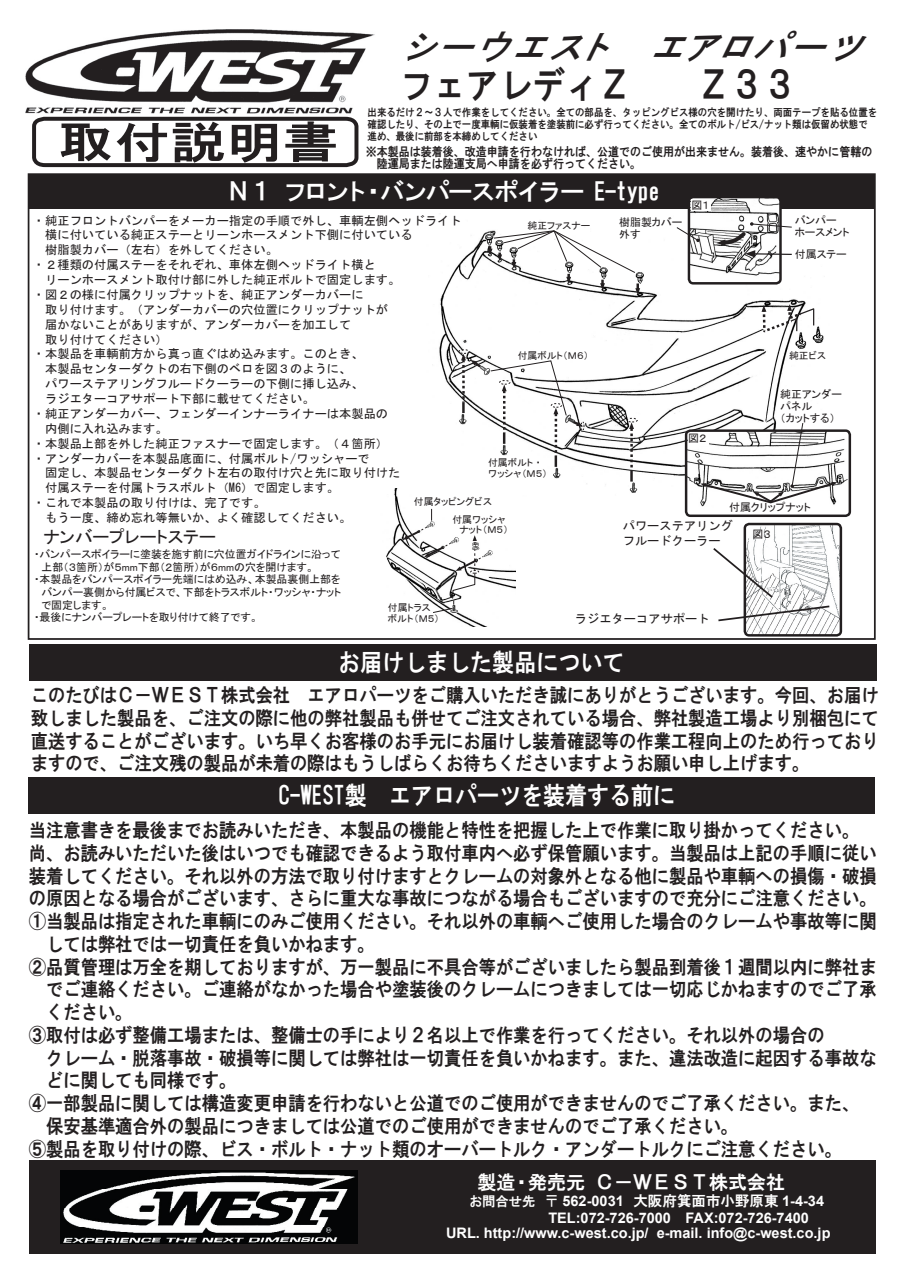
<style>
.page{position:relative;width:903px;height:1275px;background:#fff}
.page>*{position:absolute;margin:0;border:0;box-sizing:border-box;transform-origin:0 0}
.t1{font:43.75px "HG Gothic E";letter-spacing:.025em;color:#231f20;scale:1.25 1}
.t2{font:36.75px "HG Gothic E";color:#231f20;scale:.9 1}
.t3{font:italic 33.43px "HG Gothic E";color:#231f20}
.t4{font:24.5px "HG Gothic E";color:#fff;scale:.9 1}
.t5{font:23.97px "HG Gothic E";letter-spacing:-.05em;color:#fff}
.t6{font:19.25px/22.8px "HG Gothic E";color:#231f20;text-align:justify;scale:.9 1}
.t7{font:18.9px "HG Gothic E";color:#fff}
.t8{font:17.5px "MSP Gothic";color:#231f20}
.t9{font:700 14.53px/16.8px "Arial";color:#fff}
.t10{font:12.25px/14.9px "MS Gothic";color:#231f20}
.t11{font:12.25px/12.2px "HG Gothic E";color:#231f20;scale:.9 1}
.t12{font:10.85px/12.1px "MSP Gothic";color:#231f20}
.t13{font:10.5px/12.2px "HG Gothic E";color:#231f20;scale:.9 1}
.t14{font:9.8px/10.8px "MSP Gothic";color:#231f20}
.s1{font-size:33.07px}
.s2{font-family:"HGS Gothic E"}
.s3{font-family:"HGP Gothic E";font-weight:400;font-size:13.47px}
.s4{font-family:"MSP Gothic";font-weight:400}
.s5{font-family:"HGP Gothic E";font-weight:400}
</style>
<div class="page">
<img style="left:26px;top:30px;width:349px;height:83px">
<svg style="left:32px;top:116px;width:327px;height:52px"></svg>
<div style="left:30px;top:1160px;width:846px;height:94px;background:#231f20"></div>
<img style="left:61px;top:1170px;width:297px;height:74px">
<div style="left:29px;top:644px;width:847px;height:37px;background:#231f20"></div>
<div style="left:29px;top:778px;width:846px;height:36px;background:#231f20"></div>
<div style="left:29px;top:174px;width:846px;height:35px;background:#231f20"></div>
<img style="left:386px;top:488px;width:130px;height:139px">
<img style="left:427px;top:214px;width:397px;height:287px">
<svg style="left:761px;top:304px;width:54px;height:31px"></svg>
<div style="left:627px;top:418px;width:10px;height:4px;border:1px dashed #231f20;border-radius:50%"></div>
<img style="left:745px;top:524px;width:96px;height:111px;border-radius:4px">
<div style="left:743px;top:523px;width:99px;height:114px;border:2px solid #231f20;border-radius:4px"></div>
<img style="left:689px;top:197px;width:91px;height:86px;border-radius:4px">
<div style="left:688px;top:196px;width:94px;height:89px;border:2px solid #231f20;border-radius:4px"></div>
<div style="left:691px;top:199px;width:20px;height:12px;background:#fff"></div>
<img style="left:688px;top:432px;width:160px;height:75px">
<div style="left:685px;top:429px;width:166px;height:88px;border:2px solid #231f20;border-radius:4px"></div>
<div style="left:688px;top:433px;width:20px;height:12px;background:#fff"></div>
<svg style="left:675px;top:226px;width:25px;height:16px"></svg>
<svg style="left:629px;top:422px;width:5px;height:60px"></svg>
<div style="left:459px;top:349px;width:10px;height:5px;border:1px dashed #231f20;border-radius:50%"></div>
<svg style="left:461px;top:354px;width:23px;height:59px"></svg>
<svg style="left:490px;top:360px;width:94px;height:107px"></svg>
<svg style="left:700px;top:422px;width:137px;height:82px"></svg>
<svg style="left:488px;top:230px;width:152px;height:65px"></svg>
<svg style="left:716px;top:222px;width:77px;height:36px"></svg>
<svg style="left:431px;top:509px;width:1px;height:12px"></svg>
<svg style="left:402px;top:527px;width:82px;height:67px"></svg>
<svg style="left:432px;top:601px;width:22px;height:12px"></svg>
<svg style="left:713px;top:546px;width:118px;height:76px"></svg>
<h3 class="t3" style="left:400px;top:30px;width:477px">シーウエスト エアロパー<span class="s1">ツ</span></h3>
<h1 class="t1" style="left:59px;top:120px;width:225px">取付説明書</h1>
<h2 class="t2" style="left:400px;top:67px;width:258px">フェアレディＺ</h2>
<h2 class="t2" style="left:697px;top:67px;width:112px">Ｚ３３</h2>
<p class="t13" style="left:368px;top:106px;width:568px">出来るだけ２～３人で作業をしてください。全ての部品を、タッピングビス様の穴を開けたり、両面テープを貼る位置を確認したり、その上で一度車輌に仮装着を塗装前に必ず行ってください。全てのボルト/ビス/ナット類は仮留め状態で進め、最後に前部を本締めしてください</p>
<p class="t11" style="left:377px;top:145px;width:552px;text-indent:-11px">※本製品は装着後、改造申請を行わなければ、公道でのご使用が出来ません。装着後、速やかに管轄の陸運局または陸運支局へ申請を必ず行ってください。</p>
<p class="t5" style="left:227px;top:180px;width:435px">Ｎ１フロント・バンパースポイラー E-type</p>
<p class="t12" style="left:691px;top:199px;width:20px">図１</p>
<p class="t10" style="left:33px;top:213px;width:430px">・純正フロントバンパーをメーカー指定の手順で外し、車輌左側ヘッドライト</p>
<p class="t10" style="left:45px;top:228px;width:369px">横に付いている純正ステーとリーンホースメント下側に付いている</p>
<p class="t10" style="left:45px;top:242px;width:234px">樹脂製カバー（左右）を外してください。</p>
<p class="t10" style="left:33px;top:257px;width:344px">・２種類の付属ステーをそれぞれ、車体左側ヘッドライト横と</p>
<p class="t10" style="left:45px;top:272px;width:357px">リーンホースメント取付け部に外した純正ボルトで固定します。</p>
<p class="t10" style="left:33px;top:287px;width:332px">・図２の様に付属クリップナットを、純正アンダーカバーに</p>
<p class="t10" style="left:45px;top:302px;width:344px">取り付けます。（アンダーカバーの穴位置にクリップナットが</p>
<p class="t10" style="left:45px;top:317px;width:308px">届かないことがありますが、アンダーカバーを加工して</p>
<p class="t10" style="left:45px;top:332px;width:124px">取り付けてください）</p>
<p class="t10" style="left:33px;top:347px;width:332px">・本製品を車輌前方から真っ直ぐはめ込みます。このとき、</p>
<p class="t10" style="left:45px;top:361px;width:308px">本製品センターダクトの右下側のベロを図３のように、</p>
<p class="t10" style="left:45px;top:376px;width:320px">パワーステアリングフルードクーラーの下側に挿し込み、</p>
<p class="t10" style="left:45px;top:391px;width:271px">ラジエターコアサポート下部に載せてください。</p>
<p class="t10" style="left:33px;top:406px;width:357px">・純正アンダーカバー、フェンダーインナーライナーは本製品の</p>
<p class="t10" style="left:45px;top:421px;width:124px">内側に入れ込みます。</p>
<p class="t10" style="left:33px;top:436px;width:357px">・本製品上部を外した純正ファスナーで固定します。（４箇所）</p>
<p class="t10" style="left:33px;top:451px;width:338px">・アンダーカバーを本製品底面に、付属ボルト/ワッシャーで</p>
<p class="t10" style="left:45px;top:466px;width:357px">固定し、本製品センターダクト左右の取付け穴と先に取り付けた</p>
<p class="t10" style="left:45px;top:480px;width:295px">付属ステーを付属トラスボルト（M6）で固定します。</p>
<p class="t10" style="left:33px;top:495px;width:234px">・これで本製品の取り付けは、完了です。</p>
<p class="t10" style="left:45px;top:510px;width:308px">もう一度、締め忘れ等無いか、よく確認してください。</p>
<p class="t14" style="left:527px;top:220px;width:64px">純正ファスナー</p>
<p class="t14" style="left:518px;top:350px;width:72px">付属ボルト（Ｍ６）</p>
<p class="t14" style="left:488px;top:457px;width:61px">付属ボルト・ワッシャ（Ｍ５）</p>
<p class="t14" style="left:452px;top:492px;width:54px;line-height:18px;text-indent:-38px">付属タッピングビス<br>付属ワッシャ</p>
<p class="t14" style="left:459px;top:524px;width:50px">ナット（Ｍ５）</p>
<p class="t8" style="left:43px;top:528px;width:174px">ナンバープレートステー</p>
<p class="t12" style="left:619px;top:216px;width:65px">樹脂製カバー外す</p>
<p class="t12" style="left:795px;top:214px;width:56px">バンパー<br>ホースメント</p>
<p class="t12" style="left:795px;top:248px;width:53px">付属ステー</p>
<p class="t14" style="left:789px;top:350px;width:38px">純正ビス</p>
<p class="t12" style="left:688px;top:432px;width:20px">図２</p>
<p class="t12" style="left:780px;top:388px;width:63px">純正アンダーパネル<br>（カットする）</p>
<p class="t12" style="left:729px;top:501px;width:83px">付属クリップナット</p>
<p class="t10" style="left:623px;top:518px;width:112px">パワーステアリングフルードクーラー</p>
<p class="t12" style="left:752px;top:528px;width:20px">図３</p>
<p class="t12" style="left:34px;top:548px;width:308px">・バンパースポイラーに塗装を施す前に穴位置ガイドラインに沿って</p>
<p class="t12" style="left:41px;top:561px;width:274px">上部（３箇所）が５mm下部（２箇所）が６mmの穴を開けます。</p>
<p class="t12" style="left:34px;top:573px;width:308px">・本製品をバンパースポイラー先端にはめ込み、本製品裏側上部を</p>
<p class="t12" style="left:41px;top:586px;width:301px">バンパー裏側から付属ビスで、下部をトラスボルト・ワッシャ・ナット</p>
<p class="t12" style="left:41px;top:599px;width:69px">で固定します。</p>
<p class="t12" style="left:34px;top:611px;width:225px">・最後にナンバープレートを取り付けて終了です。</p>
<p class="t14" style="left:388px;top:602px;width:53px">付属トラスボルト（Ｍ５）</p>
<p class="t10" style="left:575px;top:611px;width:136px">ラジエターコアサポート</p>
<p class="t4" style="left:338px;top:649px;width:320px">お届けしました製品について</p>
<p class="t6" style="left:31px;top:684px;width:943px">このたびはＣ－ＷＥＳＴ株式会社 エアロパーツをご購入いただき誠にありがとうございます。今回、お届け致しました製品を、ご注文の際に他の弊社製品も併せてご注文されている場合、弊社製造工場より別梱包にて直送することがございます。いち早くお客様のお手元にお届けし装着確認等の作業工程向上のため行っておりますので、ご注文残の製品が未着の際はもうしばらくお待ちくださいますようお願い申し上げます。</p>
<p class="t4" style="left:279px;top:783px;width:442px">C-WEST製 エアロパーツを装着する前に</p>
<p class="t6" style="left:29px;top:819px;width:924px">当注意書きを最後までお読みいただき、本製品の機能と特性を把握した上で作業に取り掛かってください。</p>
<p class="t6" style="left:29px;top:841px;width:943px">尚、お読みいただいた後はいつでも確認できるよう取付車内へ必ず保管願います。当製品は上記の手順に従い</p>
<p class="t6" style="left:29px;top:864px;width:943px">装着してください。それ以外の方法で取り付けますとクレームの対象外となる他に製品や車輌への損傷・破損</p>
<p class="t6" style="left:29px;top:887px;width:943px">の原因となる場合がございます、さらに重大な事故につながる場合もございますので充分にご注意ください。</p>
<p class="t6" style="left:29px;top:910px;width:943px">①当製品は指定された車輌にのみご使用ください。それ以外の車輌へご使用した場合のクレームや事故等に関</p>
<p class="t6" style="left:46px;top:932px;width:367px">しては弊社では一切責任を負いかねます。</p>
<p class="t6" style="left:29px;top:955px;width:943px">②品質管理は万全を期しておりますが、万一製品に不具合等がございましたら製品到着後１週間以内に弊社ま</p>
<p class="t6" style="left:46px;top:978px;width:924px">でご連絡ください。ご連絡がなかった場合や塗装後のクレームにつきましては一切応じかねますのでご了承</p>
<p class="t6" style="left:46px;top:1001px;width:98px">ください。</p>
<p class="t6" style="left:29px;top:1023px;width:886px">③取付は必ず整備工場または、整備士の手により２名以上で作業を行ってください。それ以外の場合の</p>
<p class="t6" style="left:46px;top:1046px;width:924px">クレーム・脱落事故・破損等に関しては弊社は一切責任を負いかねます。また、違法改造に起因する事故な</p>
<p class="t6" style="left:46px;top:1069px;width:213px">どに関しても同様です。</p>
<p class="t6" style="left:29px;top:1092px;width:924px">④一部製品に関しては構造変更申請を行わないと公道でのご使用ができませんのでご了承ください。また、</p>
<p class="t6" style="left:46px;top:1114px;width:770px">保安基準適合外の製品につきましては公道でのご使用ができませんのでご了承ください。</p>
<p class="t6" style="left:29px;top:1137px;width:905px">⑤製品を取り付けの際、ビス・ボルト・ナット類のオーバートルク・アンダートルクにご注意ください。</p>
<p class="t7" style="left:477px;top:1173px;width:309px"><span class="s2">製造・発売元</span>Ｃ－ＷＥＳＴ株式会社</p>
<p class="t9" style="left:548px;top:1193px;width:277px;text-indent:-79px"><span class="s3">お問合せ先</span> <span class="s4">〒</span> 562-0031 <span class="s5">大阪府箕面市小野原東</span> 1-4-34<br>TEL:072-726-7000 FAX:072-726-7400</p>
<p class="t9" style="left:446px;top:1225px;width:386px">URL. http://www.c-west.co.jp/ e-mail. info@c-west.co.jp</p>
</div>
